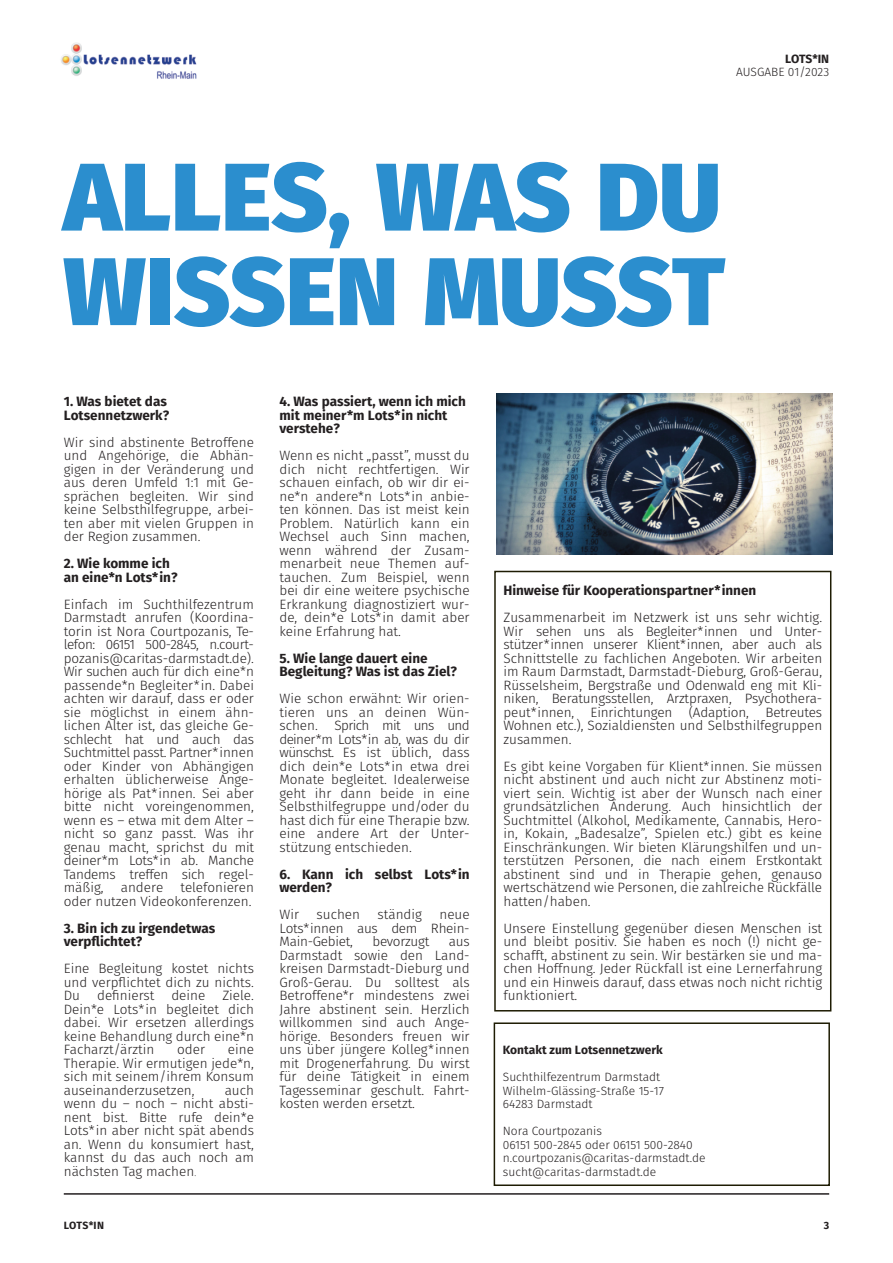
<style>
.page{position:relative;width:893px;height:1263px;background:#fff}
.page>*{position:absolute;margin:0;border:0;box-sizing:border-box;transform-origin:0 0}
.t1{font:800 96px/94.5px "Fira Sans";color:#2b8ece}
.t2{font:300 13.5px/13.5px "Fira Sans";color:#231f20;text-align:justify}
.t3{font:700 13.5px/13.5px "Fira Sans";color:#231f20}
.t4{font:300 13.5px "Fira Sans";letter-spacing:-.02em;color:#231f20}
.t5{font:300 12px/13.5px "Fira Sans";color:#231f20}
.t6{font:700 12px "Fira Sans";color:#231f20}
.t7{font:700 10.5px "Fira Sans";letter-spacing:.01em;color:#231f20}
.s1{font-weight:200}
</style>
<div class="page">
<img style="left:61px;top:42px;width:136px;height:37px">
<div style="left:494px;top:1022px;width:336px;height:164px;border:2px solid #1e1c03"></div>
<div style="left:494px;top:571px;width:337px;height:440px;border:2px solid #1e1c03"></div>
<hr style="left:64px;top:1193px;width:765px;height:2px;background:#231f20">
<img style="left:496px;top:393px;width:336px;height:162px">
<p class="t6" style="left:785px;top:51px;width:46px">LOTS*IN</p>
<p class="t5" style="left:736px;top:65px;width:95px">AUSGABE 01/2023</p>
<h1 class="t1" style="left:63px;top:151px;width:663px">ALLES, WAS DU<br>WISSEN MUSST</h1>
<p class="t3" style="left:64px;top:395px;width:107px">1. Was bietet das<br>Lotsennetzwerk?</p>
<p class="t2" style="left:64px;top:435px;width:192px">Wir sind abstinente Betroffene und Angehörige, die Abhän&shy;gigen in der Veränderung und aus deren Umfeld 1:1 mit Ge&shy;sprächen begleiten. Wir sind keine Selbsthilfegruppe, arbei&shy;ten aber mit vielen Gruppen in der Region zusammen.</p>
<p class="t3" style="left:64px;top:557px;width:115px">2. Wie komme ich an eine*n Lots*in?</p>
<p class="t2" style="left:64px;top:597px;width:192px">Einfach im Suchthilfezentrum Darmstadt anrufen (Koordina&shy;torin ist Nora Courtpozanis, Te&shy;lefon: 06151 500-2845, n.court&shy;pozanis@caritas-darmstadt.de).<br>Wir suchen auch für dich eine*n passende*n Begleiter*in. Dabei achten wir darauf, dass er oder sie möglichst in einem ähn&shy;lichen Alter ist, das gleiche Ge&shy;schlecht hat und auch das Suchtmittel passt. Partner*innen oder Kinder von Abhängigen erhalten üblicherweise Ange&shy;hörige als Pat*innen. Sei aber bitte nicht voreingenommen, wenn es – etwa mit dem Alter – nicht so ganz passt. Was ihr genau macht, sprichst du mit deiner*m Lots*in ab. Manche Tandems treffen sich regel&shy;mäßig,</p>
<p class="t2" style="left:64px;top:881px;width:192px;text-align:right">telefonieren<br>oder nutzen Videokonferenzen.</p>
<p class="t3" style="left:64px;top:921px;width:153px">3. Bin ich zu irgendetwas verpflichtet?</p>
<p class="t2" style="left:64px;top:962px;width:192px">Eine Begleitung kostet nichts und verpflichtet dich zu nichts.<br>Du</p>
<p class="t2" style="left:121px;top:881px;width:44px">andere</p>
<p class="t2" style="left:64px;top:989px;width:192px;text-indent:159px">Ziele.<br>Dein*e Lots*in begleitet dich dabei. Wir ersetzen allerdings keine Behandlung durch eine*n Facharzt/ärztin</p>
<p class="t2" style="left:97px;top:989px;width:59px">definierst</p>
<p class="t2" style="left:171px;top:989px;width:35px">deine</p>
<p class="t2" style="left:64px;top:1043px;width:192px;text-indent:164px">eine Therapie. Wir ermutigen jede*n, sich mit seinem/ihrem Konsum auseinanderzusetzen,</p>
<p class="t2" style="left:177px;top:1043px;width:29px">oder</p>
<p class="t2" style="left:64px;top:1083px;width:192px;text-indent:161px">auch wenn du – noch – nicht absti&shy;nent bist. Bitte rufe dein*e Lots*in aber nicht spät abends an. Wenn du konsumiert hast, kannst du das auch noch am nächsten Tag machen<span class="s1">.</span></p>
<p class="t3" style="left:279px;top:395px;width:188px">4. Was passiert, wenn ich mich mit meiner*m Lots*in nicht verstehe?</p>
<p class="t2" style="left:279px;top:449px;width:192px">Wenn es nicht „passt”, musst du dich nicht rechtfertigen. Wir schauen einfach, ob wir dir ei&shy;ne*n andere*n Lots*in anbie&shy;ten können. Das ist meist kein Problem. Natürlich kann ein Wechsel auch Sinn machen, wenn während der Zusam&shy;menarbeit neue Themen auf&shy;tauchen. Zum Beispiel, wenn bei dir eine weitere psychische Erkrankung diagnostiziert wur&shy;de, dein*e Lots*in damit aber keine Erfahrung hat.</p>
<p class="t3" style="left:279px;top:651px;width:179px">5. Wie lange dauert eine<br>Begleitung? Was ist das Ziel?</p>
<p class="t2" style="left:279px;top:692px;width:192px">Wie schon erwähnt: Wir orien&shy;tieren uns an deinen Wün&shy;schen. Sprich mit uns und deiner*m Lots*in ab, was du dir wünschst. Es ist üblich, dass dich dein*e Lots*in etwa drei Monate begleitet. Idealerweise geht ihr dann beide in eine Selbsthilfegruppe und/oder du hast dich für eine Therapie bzw. eine andere Art der Unter&shy;stützung entschieden.</p>
<p class="t3" style="left:279px;top:867px;width:192px">6. Kann ich selbst Lots*in werden?</p>
<p class="t2" style="left:279px;top:908px;width:21px">Wir</p>
<p class="t2" style="left:317px;top:908px;width:45px">suchen</p>
<p class="t2" style="left:378px;top:908px;width:46px">ständig</p>
<p class="t2" style="left:279px;top:908px;width:192px;text-indent:160px">neue Lots*innen aus dem Rhein-Main-Gebiet,</p>
<p class="t4" style="left:373px;top:933px;width:58px">bevorzugt</p>
<p class="t2" style="left:279px;top:935px;width:192px;text-indent:169px">aus Darmstadt sowie den Land&shy;kreisen Darmstadt-Dieburg und Groß-Gerau. Du solltest als Betroffene*r mindestens zwei Jahre abstinent sein. Herzlich willkommen sind auch Ange&shy;hörige. Besonders freuen wir uns über jüngere Kolleg*innen mit Drogenerfahrung. Du wirst für deine Tätigkeit in einem Tagesseminar geschult. Fahrt&shy;kosten werden ersetzt.</p>
<p class="t3" style="left:503px;top:584px;width:254px">Hinweise für Kooperationspartner*innen</p>
<p class="t2" style="left:503px;top:611px;width:320px">Zusammenarbeit im Netzwerk ist uns sehr wichtig.<br>Wir sehen uns als Begleiter*innen und Unter&shy;stützer*innen unserer Klient*innen, aber auch als Schnittstelle zu fachlichen Angeboten. Wir arbeiten im Raum Darmstadt, Darmstadt-Dieburg, Groß-Gerau, Rüsselsheim, Bergstraße und Odenwald eng mit Kli&shy;niken, Beratungsstellen, Arztpraxen, Psychothera&shy;peut*innen, Einrichtungen (Adaption, Betreutes Wohnen etc.), Sozialdiensten und Selbsthilfegruppen zusammen.</p>
<p class="t2" style="left:503px;top:759px;width:320px">Es gibt keine Vorgaben für Klient*innen. Sie müssen nicht abstinent und auch nicht zur Abstinenz moti&shy;viert sein. Wichtig ist aber der Wunsch nach einer grundsätzlichen Änderung. Auch hinsichtlich der Suchtmittel (Alkohol, Medikamente, Cannabis, Hero&shy;in, Kokain, „Badesalze”, Spielen etc.) gibt es keine Einschränkungen. Wir bieten Klärungshilfen und un&shy;terstützen Personen, die nach einem Erstkontakt abstinent sind und in Therapie gehen, genauso wertschätzend wie Personen, die zahlreiche Rückfälle hatten/haben.</p>
<p class="t2" style="left:503px;top:921px;width:320px">Unsere Einstellung gegenüber diesen Menschen ist und bleibt positiv. Sie haben es noch (!) nicht ge&shy;schafft, abstinent zu sein. Wir bestärken sie und ma&shy;chen Hoffnung. Jeder Rückfall ist eine Lernerfahrung und ein Hinweis darauf, dass etwas noch nicht richtig funktioniert.</p>
<p class="t6" style="left:503px;top:1043px;width:161px">Kontakt zum Lotsennetzwerk</p>
<p class="t5" style="left:503px;top:1070px;width:163px">Suchthilfezentrum Darmstadt<br>Wilhelm-Glässing-Straße 15-17<br>64283 Darmstadt</p>
<p class="t5" style="left:503px;top:1124px;width:204px">Nora Courtpozanis<br>06151 500-2845 oder 06151 500-2840 n.courtpozanis@caritas-darmstadt.de sucht@caritas-darmstadt.de</p>
<p class="t7" style="left:64px;top:1219px;width:42px">LOTS*IN</p>
<p class="t7" style="left:824px;top:1219px;width:7px">3</p>
</div>
